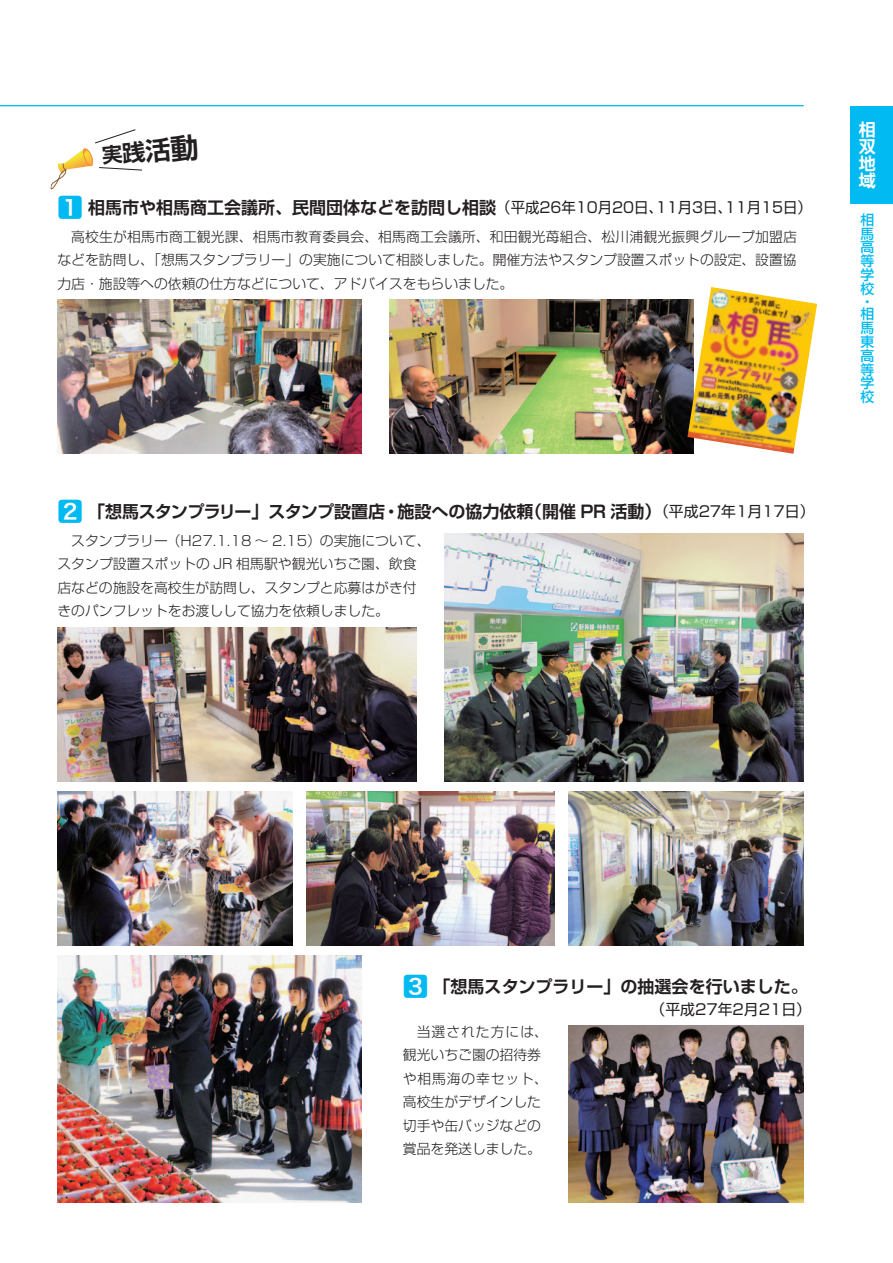
<style>
.page{position:relative;width:893px;height:1263px;background:#fff}
.page>*{position:absolute;margin:0;border:0;box-sizing:border-box;transform-origin:0 0}
.t1{font:700 20.4px "Shin Go Pr 5 De";color:#231f20}
.t2{font:700 16.95px "Shin Go Pr 5 De";color:#231f20}
.t3{font:700 16.95px/17px "Shin Go Pr 5 De";color:#fff;text-align:justify}
.t4{font:14.85px "Shin Go Pr 5";color:#231f20}
.t5{font:300 13.8px/23.4px "Shin Go Pr 5";color:#231f20}
.t6{font:500 13.8px/13.6px "Shin Go Pr 5";color:#00baf1}
.s1{font-size:22.95px}
.s2{font-size:25.5px}
.s3{font-size:28.05px}
.s4{font-family:"Hira Kaku Pro N W6";font-size:25.5px;color:#00baf1}
.s5{font-family:"Shin Go Pr 5 De";font-weight:700;font-size:16.95px}
.s6{font-family:"Hira Kaku Pro N W6";font-weight:400;font-size:25.5px;color:#00baf1}
.s7{font-family:"Shin Go Pr 5";font-weight:400;font-size:14.85px}
</style>
<div class="page">
<div style="left:850px;top:106px;width:43px;height:98px;background:#00baf1"></div>
<hr style="left:0;top:105px;width:804px;height:1px;background:#00baf1">
<svg style="left:50px;top:129px;width:92px;height:61px"></svg>
<img style="left:569px;top:1025px;width:235px;height:177px">
<img style="left:569px;top:791px;width:235px;height:154px">
<img style="left:306px;top:791px;width:249px;height:154px">
<img style="left:57px;top:791px;width:235px;height:154px">
<img style="left:57px;top:955px;width:304px;height:247px">
<img style="left:57px;top:300px;width:304px;height:154px">
<img style="left:389px;top:300px;width:298px;height:154px">
<img style="left:444px;top:534px;width:360px;height:247px">
<img style="left:57px;top:627px;width:360px;height:154px">
<img style="left:687px;top:287px;width:130px;height:167px">
<h1 class="t1" style="left:101px;top:139px;width:98px;rotate:-5deg">実<span class="s1">践</span><span class="s2">活</span><span class="s3">動</span></h1>
<p class="t4" style="left:57px;top:195px;width:756px"><span class="s4">1</span> <span class="s5">相馬市や相馬商工会議所、民間団体などを訪問し相談</span>（平成26年10月20日、11月3日、11月15日）</p>
<p class="t5" style="left:57px;top:224px;width:741px;text-align:justify;text-indent:14px">高校生が相馬市商工観光課、相馬市教育委員会、相馬商工会議所、和田観光苺組合、松川浦観光振興グループ加盟店などを訪問し、「想馬スタンプラリー」の実施について相談しました。開催方法やスタンプ設置スポットの設定、設置協力店・施設等への依頼の仕方などについて、アドバイスをもらいました。</p>
<p class="t2" style="left:57px;top:497px;width:759px"><span class="s6">2</span> 「想馬スタンプラリー」スタンプ設置店・施設への協力依頼（開催 PR 活動）<span class="s7">（平成27年1月17日）</span></p>
<p class="t5" style="left:57px;top:528px;width:375px;text-indent:14px">スタンプラリー（H27.1.18 〜 2.15）の実施について、スタンプ設置スポットの JR 相馬駅や観光いちご園、飲食店などの施設を高校生が訪問し、スタンプと応募はがき付きのパンフレットをお渡しして協力を依頼しました。</p>
<p class="t3" style="left:859px;top:120px;width:18px">相双地域</p>
<p class="t6" style="left:860px;top:211px;width:15px">相馬高等学校・相馬東高等学校</p>
<p class="t2" style="left:403px;top:973px;width:406px"><span class="s6">3</span> 「想馬スタンプラリー」の抽選会を行いました。</p>
<p class="t5" style="left:403px;top:1019px;width:147px;text-indent:14px">当選された方には、観光いちご園の招待券や相馬海の幸セット、高校生がデザインした切手や缶バッジなどの賞品を発送しました。</p>
<p class="t4" style="left:650px;top:997px;width:162px">（平成27年2月21日）</p>
</div>
